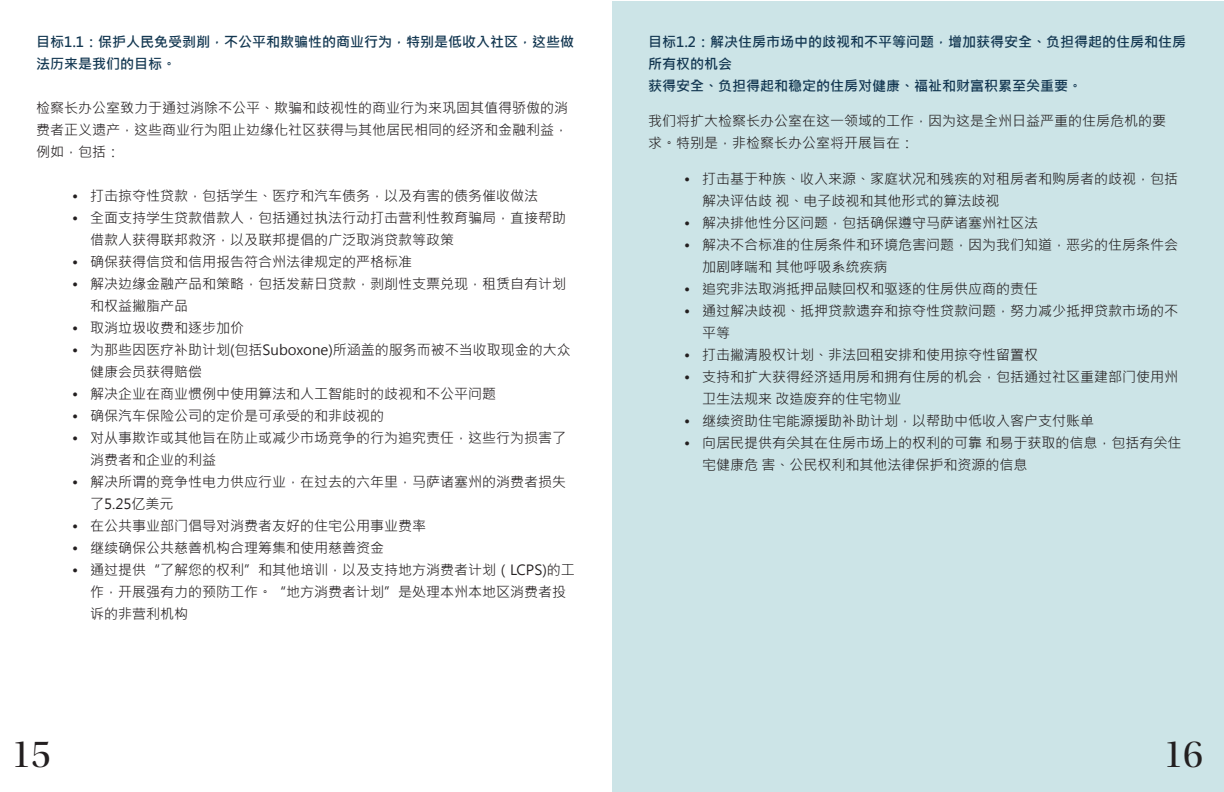
<style>
.page{position:relative;width:1224px;height:792px;background:#fff}
.page>*{position:absolute;margin:0;border:0;box-sizing:border-box;transform-origin:0 0}
.t1{font:40px "Utopia Std Disp";color:#231f20}
.Default{font:14px/22px "Microsoft Jheng Hei";color:#231f20}
.Default-2{font:700 14px/22px "Microsoft Jheng Hei";color:#133751}
</style>
<div class="page">
<div style="left:612px;top:1px;width:612px;height:791px;background:#cce4e7"></div>
<p class="Default-2" style="left:36px;top:31px;width:540px">目标1.1：保护人民免受剥削，不公平和欺骗性的商业行为，特别是低收入社区，这些做法历来是我们的目标。</p>
<p class="Default" style="left:36px;top:97px;width:533px;text-align:justify">检察长办公室致力于通过消除不公平、欺骗和歧视性的商业行为来巩固其值得骄傲的消费者正义遗产，这些商业行为阻止边缘化社区获得与其他居民相同的经济和金融利益，例如，包括：</p>
<p class="Default" style="left:72px;top:185px;width:467px">• 打击掠夺性贷款，包括学生、医疗和汽车债务，以及有害的债务催收做法</p>
<p class="Default" style="left:90px;top:207px;width:477px;text-indent:-18px">• 全面支持学生贷款借款人，包括通过执法行动打击营利性教育骗局，直接帮助借款人获得联邦救济，以及联邦提倡的广泛取消贷款等政策</p>
<p class="Default" style="left:72px;top:251px;width:341px">• 确保获得信贷和信用报告符合州法律规定的严格标准</p>
<p class="Default" style="left:90px;top:273px;width:477px;text-indent:-18px">• 解决边缘金融产品和策略，包括发薪日贷款，剥削性支票兑现，租赁自有计划和权益撇脂产品</p>
<p class="Default" style="left:72px;top:317px;width:173px">• 取消垃圾收费和逐步加价</p>
<p class="Default" style="left:90px;top:339px;width:482px;text-indent:-18px">• 为那些因医疗补助计划(包括Suboxone)所涵盖的服务而被不当收取现金的大众健康会员获得赔偿</p>
<p class="Default" style="left:72px;top:383px;width:425px">• 解决企业在商业惯例中使用算法和人工智能时的歧视和不公平问题</p>
<p class="Default" style="left:72px;top:405px;width:313px">• 确保汽车保险公司的定价是可承受的和非歧视的</p>
<p class="Default" style="left:90px;top:427px;width:477px;text-indent:-18px">• 对从事欺诈或其他旨在防止或减少市场竞争的行为追究责任，这些行为损害了消费者和企业的利益</p>
<p class="Default" style="left:90px;top:471px;width:477px;text-indent:-18px">• 解决所谓的竞争性电力供应行业，在过去的六年里，马萨诸塞州的消费者损失了5.25亿美元</p>
<p class="Default" style="left:72px;top:515px;width:355px">• 在公共事业部门倡导对消费者友好的住宅公用事业费率</p>
<p class="Default" style="left:72px;top:537px;width:313px">• 继续确保公共慈善机构合理筹集和使用慈善资金</p>
<p class="Default" style="left:90px;top:559px;width:486px;text-indent:-18px">• 通过提供“了解您的权利”和其他培训，以及支持地方消费者计划（LCPS)的工作，开展强有力的预防工作。“地方消费者计划”是处理本州本地区消费者投诉的非营利机构</p>
<p class="Default-2" style="left:648px;top:31px;width:540px">目标1.2：解决住房市场中的歧视和不平等问题，增加获得安全、负担得起的住房和住房所有权的机会</p>
<p class="Default-2" style="left:648px;top:75px;width:435px">获得安全、负担得起和稳定的住房对健康、福祉和财富积累至关重要。</p>
<p class="Default" style="left:648px;top:110px;width:519px">我们将扩大检察长办公室在这一领域的工作，因为这是全州日益严重的住房危机的要求。特别是，非检察长办公室将开展旨在：</p>
<p class="Default" style="left:702px;top:167px;width:477px;text-indent:-18px">• 打击基于种族、收入来源、家庭状况和残疾的对租房者和购房者的歧视，包括解决评估歧 视、电子歧视和其他形式的算法歧视</p>
<p class="Default" style="left:684px;top:211px;width:355px">• 解决排他性分区问题，包括确保遵守马萨诸塞州社区法</p>
<p class="Default" style="left:702px;top:233px;width:477px;text-indent:-18px">• 解决不合标准的住房条件和环境危害问题，因为我们知道，恶劣的住房条件会加剧哮喘和 其他呼吸系统疾病</p>
<p class="Default" style="left:684px;top:277px;width:355px">• 追究非法取消抵押品赎回权和驱逐的住房供应商的责任</p>
<p class="Default" style="left:702px;top:299px;width:477px;text-indent:-18px">• 通过解决歧视、抵押贷款遗弃和掠夺性贷款问题，努力减少抵押贷款市场的不平等</p>
<p class="Default" style="left:684px;top:343px;width:355px">• 打击撇清股权计划、非法回租安排和使用掠夺性留置权</p>
<p class="Default" style="left:702px;top:365px;width:477px;text-indent:-18px">• 支持和扩大获得经济适用房和拥有住房的机会，包括通过社区重建部门使用州卫生法规来 改造废弃的住宅物业</p>
<p class="Default" style="left:684px;top:409px;width:411px">• 继续资助住宅能源援助补助计划，以帮助中低收入客户支付账单</p>
<p class="Default" style="left:702px;top:431px;width:481px;text-indent:-18px">• 向居民提供有关其在住房市场上的权利的可靠 和易于获取的信息，包括有关住宅健康危 害、公民权利和其他法律保护和资源的信息</p>
<p class="t1" style="left:11px;top:732px;width:41px">15</p>
<p class="t1" style="left:1163px;top:732px;width:41px">16</p>
</div>
